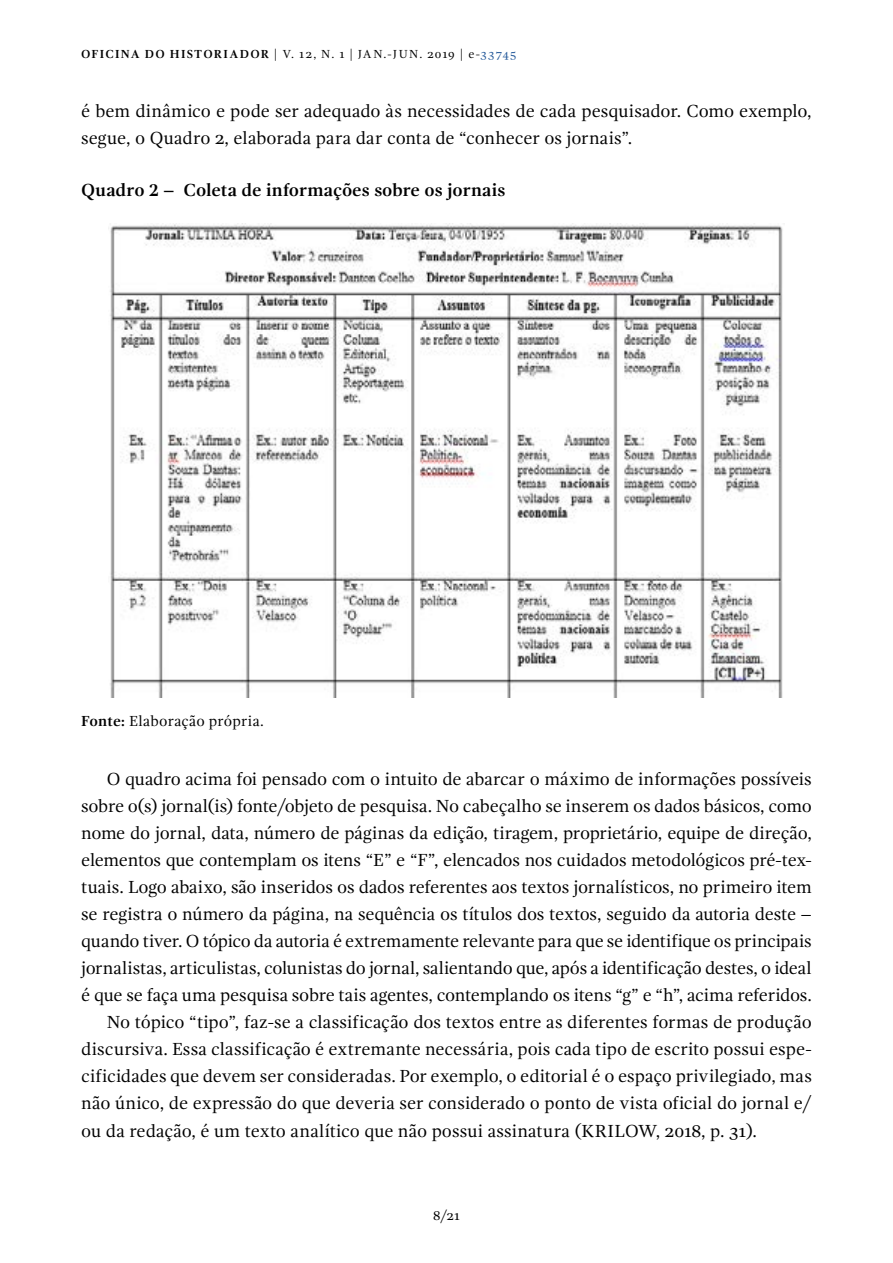
<style>
.page{position:relative;width:893px;height:1263px;background:#fff}
.page>*{position:absolute;margin:0;border:0;box-sizing:border-box;transform-origin:0 0}
.t1{font:18px/27px "Gandhi Serif";letter-spacing:-.01em;color:#000}
.t2{font:18px "Gandhi Serif";letter-spacing:.01em;color:#000}
.t3{font:700 18px "Gandhi Serif";color:#000}
.t4{font:15px "Gandhi Serif";letter-spacing:.015em;color:#000}
.t5{font:13.5px "Gandhi Serif";color:#000}
.t6{font:12px "Gandhi Serif";letter-spacing:.1em;color:#000}
.s1{font-weight:700}
.s2{color:#275b9b}
</style>
<div class="page">
<img style="left:108px;top:223px;width:675px;height:474px">
<p class="t6" style="left:81px;top:47px;width:437px"><span class="s1">OFICINA DO HISTORIADOR</span> | V. 12, N. 1 | JAN.-JUN. 2019 | e-<span class="s2">33745</span></p>
<p class="t1" style="left:81px;top:98px;width:732px">é bem dinâmico e pode ser adequado às necessidades de cada pesquisador. Como exemplo, segue, o Quadro 2, elaborada para dar conta de “conhecer os jornais”.</p>
<p class="t3" style="left:81px;top:180px;width:426px">Quadro 2 – Coleta de informações sobre os jornais</p>
<p class="t4" style="left:81px;top:713px;width:184px"><span class="s1">Fonte:</span> Elaboração própria.</p>
<p class="t1" style="left:107px;top:765px;width:706px">O quadro acima foi pensado com o intuito de abarcar o máximo de informações possíveis</p>
<p class="t1" style="left:81px;top:792px;width:732px">sobre o(s) jornal(is) fonte/objeto de pesquisa. No cabeçalho se inserem os dados básicos, como</p>
<p class="t1" style="left:81px;top:819px;width:732px">nome do jornal, data, número de páginas da edição, tiragem, proprietário, equipe de direção,</p>
<p class="t1" style="left:81px;top:846px;width:732px">elementos que contemplam os itens “E” e “F”, elencados nos cuidados metodológicos pré-tex-</p>
<p class="t1" style="left:81px;top:873px;width:732px">tuais. Logo abaixo, são inseridos os dados referentes aos textos jornalísticos, no primeiro item</p>
<p class="t1" style="left:81px;top:900px;width:732px">se registra o número da página, na sequência os títulos dos textos, seguido da autoria deste –</p>
<p class="t1" style="left:81px;top:928px;width:732px">quando tiver. O tópico da autoria é extremamente relevante para que se identifique os principais</p>
<p class="t1" style="left:81px;top:955px;width:732px">jornalistas, articulistas, colunistas do jornal, salientando que, após a identificação destes, o ideal</p>
<p class="t1" style="left:81px;top:982px;width:732px">é que se faça uma pesquisa sobre tais agentes, contemplando os itens “g” e “h”, acima referidos.</p>
<p class="t1" style="left:107px;top:1009px;width:707px">No tópico “tipo”, faz-se a classificação dos textos entre as diferentes formas de produção</p>
<p class="t1" style="left:81px;top:1036px;width:732px">discursiva. Essa classificação é extremante necessária, pois cada tipo de escrito possui espe-</p>
<p class="t1" style="left:81px;top:1063px;width:732px">cificidades que devem ser consideradas. Por exemplo, o editorial é o espaço privilegiado, mas</p>
<p class="t1" style="left:81px;top:1090px;width:732px">não único, de expressão do que deveria ser considerado o ponto de vista oficial do jornal e/</p>
<p class="t2" style="left:81px;top:1120px;width:677px">ou da redação, é um texto analítico que não possui assinatura (KRILOW, 2018, p. 31).</p>
<p class="t5" style="left:433px;top:1208px;width:28px">8/21</p>
</div>
